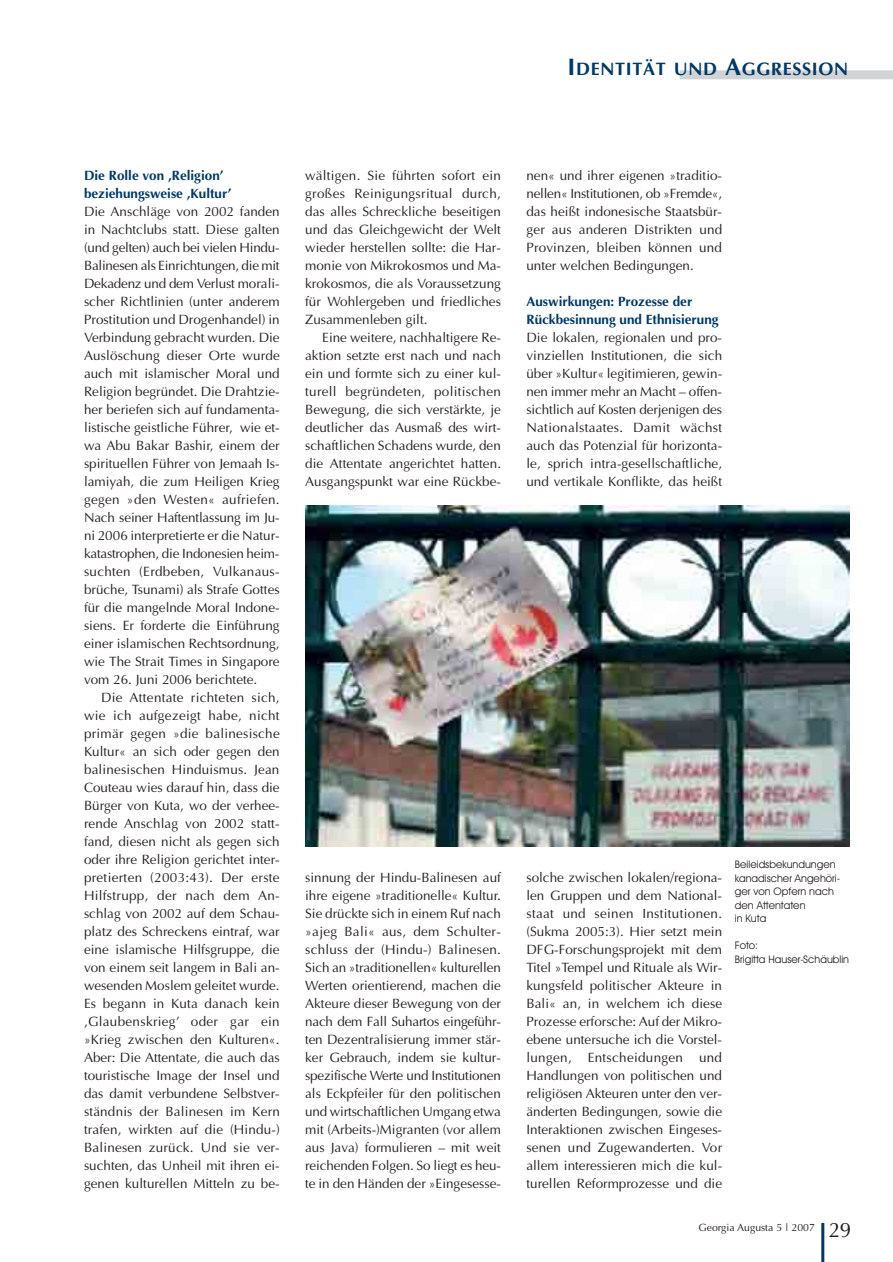
<style>
.page{position:relative;width:893px;height:1262px;background:#fff}
.page>*{position:absolute;margin:0;border:0;box-sizing:border-box;transform-origin:0 0}
.t1{font:700 18px "Optima";letter-spacing:.035em;color:#003867}
.t2{font:13.5px/18px "Optima";color:#231f1f;text-align:justify}
.t3{font:700 13.5px/18px "Optima";color:#003867}
.t4{font:10.5px/13.5px "Avant Garde IT Cby BT";color:#231f1f}
.t5{font:10.5px "Optima";color:#231f1f}
.s1{font-size:24px}
.s2{font-size:21px}
</style>
<div class="page">
<hr style="left:821px;top:1222px;width:3px;height:39px;background:#003867">
<div style="left:679px;top:70px;width:213px;height:9px;background:#d1d3d5"></div>
<img style="left:305px;top:506px;width:544px;height:340px">
<h1 class="t1" style="left:567px;top:61px;width:282px"><span class="s1">I</span>DENTITÄT UND <span class="s1">A</span>GGRESSION</h1>
<p class="t3" style="left:84px;top:168px;width:149px">Die Rolle von ‚Religion’ beziehungsweise ‚Kultur’</p>
<p class="t2" style="left:84px;top:204px;width:197px">Die Anschläge von 2002 fanden in Nachtclubs statt. Diese galten (und gelten) auch bei vielen Hindu-Balinesen als Einrichtungen, die mit Dekadenz und dem Verlust morali&shy;scher Richtlinien (unter anderem Prostitution und Drogenhandel) in Verbindung gebracht wurden. Die Auslöschung dieser Orte wurde auch mit islamischer Moral und Religion begründet. Die Drahtzie&shy;her beriefen sich auf fundamenta&shy;listische geistliche Führer, wie et&shy;wa Abu Bakar Bashir, einem der spirituellen Führer von Jemaah Is&shy;lamiyah, die zum Heiligen Krieg gegen »den Westen« aufriefen.<br>Nach seiner Haftentlassung im Ju&shy;ni 2006 interpretierte er die Natur&shy;katastrophen, die Indonesien heim&shy;suchten (Erdbeben, Vulkanaus&shy;brüche, Tsunami) als Strafe Gottes für die mangelnde Moral Indone&shy;siens. Er forderte die Einführung einer islamischen Rechtsordnung, wie The Strait Times in Singapore vom 26. Juni 2006 berichtete.</p>
<p class="t2" style="left:84px;top:690px;width:197px;text-indent:17px">Die Attentate richteten sich, wie ich aufgezeigt habe, nicht primär gegen »die balinesische Kultur« an sich oder gegen den balinesischen Hinduismus. Jean Couteau wies darauf hin, dass die Bürger von Kuta, wo der verhee&shy;rende Anschlag von 2002 statt&shy;fand, diesen nicht als gegen sich oder ihre Religion gerichtet inter&shy;pretierten (2003:43). Der erste Hilfstrupp, der nach dem An&shy;schlag von 2002 auf dem Schau&shy;platz des Schreckens eintraf, war eine islamische Hilfsgruppe, die von einem seit langem in Bali an&shy;wesenden Moslem geleitet wurde.<br>Es begann in Kuta danach kein ‚Glaubenskrieg’ oder gar ein »Krieg zwischen den Kulturen«.<br>Aber: Die Attentate, die auch das touristische Image der Insel und das damit verbundene Selbstver&shy;ständnis der Balinesen im Kern trafen, wirkten auf die (Hindu-)<br>Balinesen zurück. Und sie ver&shy;suchten, das Unheil mit ihren ei&shy;genen kulturellen Mitteln zu be-</p>
<p class="t2" style="left:305px;top:167px;width:197px">wältigen. Sie führten sofort ein großes Reinigungsritual durch, das alles Schreckliche beseitigen und das Gleichgewicht der Welt wieder herstellen sollte: die Har&shy;monie von Mikrokosmos und Ma&shy;krokosmos, die als Voraussetzung für Wohlergeben und friedliches Zusammenleben gilt.</p>
<p class="t2" style="left:305px;top:329px;width:197px;text-indent:17px">Eine weitere, nachhaltigere Re&shy;aktion setzte erst nach und nach ein und formte sich zu einer kul&shy;turell begründeten, politischen Bewegung, die sich verstärkte, je deutlicher das Ausmaß des wirt&shy;schaftlichen Schadens wurde, den die Attentate angerichtet hatten.<br>Ausgangspunkt war eine Rückbe-</p>
<p class="t2" style="left:526px;top:167px;width:197px">nen« und ihrer eigenen »traditio&shy;nellen« Institutionen, ob »Fremde«, das heißt indonesische Staatsbür&shy;ger aus anderen Distrikten und Provinzen, bleiben können und unter welchen Bedingungen.</p>
<p class="t3" style="left:526px;top:293px;width:194px">Auswirkungen: Prozesse der<br>Rückbesinnung und Ethnisierung</p>
<p class="t2" style="left:526px;top:329px;width:197px">Die lokalen, regionalen und pro&shy;vinziellen Institutionen, die sich über »Kultur« legitimieren, gewin&shy;nen immer mehr an Macht – offen&shy;sichtlich auf Kosten derjenigen des Nationalstaates. Damit wächst auch das Potenzial für horizonta&shy;le, sprich intra-gesellschaftliche, und vertikale Konflikte, das heißt</p>
<p class="t2" style="left:305px;top:869px;width:197px">sinnung der Hindu-Balinesen auf ihre eigene »traditionelle« Kultur.<br>Sie drückte sich in einem Ruf nach »ajeg Bali« aus, dem Schulter&shy;schluss der (Hindu-) Balinesen.<br>Sich an »traditionellen« kulturellen Werten orientierend, machen die Akteure dieser Bewegung von der nach dem Fall Suhartos eingeführ&shy;ten Dezentralisierung immer stär&shy;ker Gebrauch, indem sie kultur&shy;spezifische Werte und Institutionen als Eckpfeiler für den politischen und wirtschaftlichen Umgang etwa mit (Arbeits-)Migranten (vor allem aus Java) formulieren – mit weit reichenden Folgen. So liegt es heu&shy;te in den Händen der »Eingesesse-</p>
<p class="t2" style="left:526px;top:869px;width:197px">solche zwischen lokalen/regiona&shy;len Gruppen und dem National&shy;staat und seinen Institutionen. (Sukma 2005:3). Hier setzt mein DFG-Forschungsprojekt mit dem Titel »Tempel und Rituale als Wir&shy;kungsfeld politischer Akteure in Bali« an, in welchem ich diese Prozesse erforsche: Auf der Mikro&shy;ebene untersuche ich die Vorstel&shy;lungen, Entscheidungen und Handlungen von politischen und religiösen Akteuren unter den ver&shy;änderten Bedingungen, sowie die Interaktionen zwischen Eingeses&shy;senen und Zugewanderten. Vor allem interessieren mich die kul&shy;turellen Reformprozesse und die</p>
<p class="t4" style="left:735px;top:859px;width:107px">Beileidsbekundungen kanadischer Angehöri&shy;ger von Opfern nach den Attentaten<br>in Kuta</p>
<p class="t4" style="left:735px;top:940px;width:116px">Foto:<br>Brigitta Hauser-Schäublin</p>
<p class="t5" style="left:698px;top:1223px;width:154px">Georgia Augusta 5 | 2007 <span class="s2">29</span></p>
</div>
